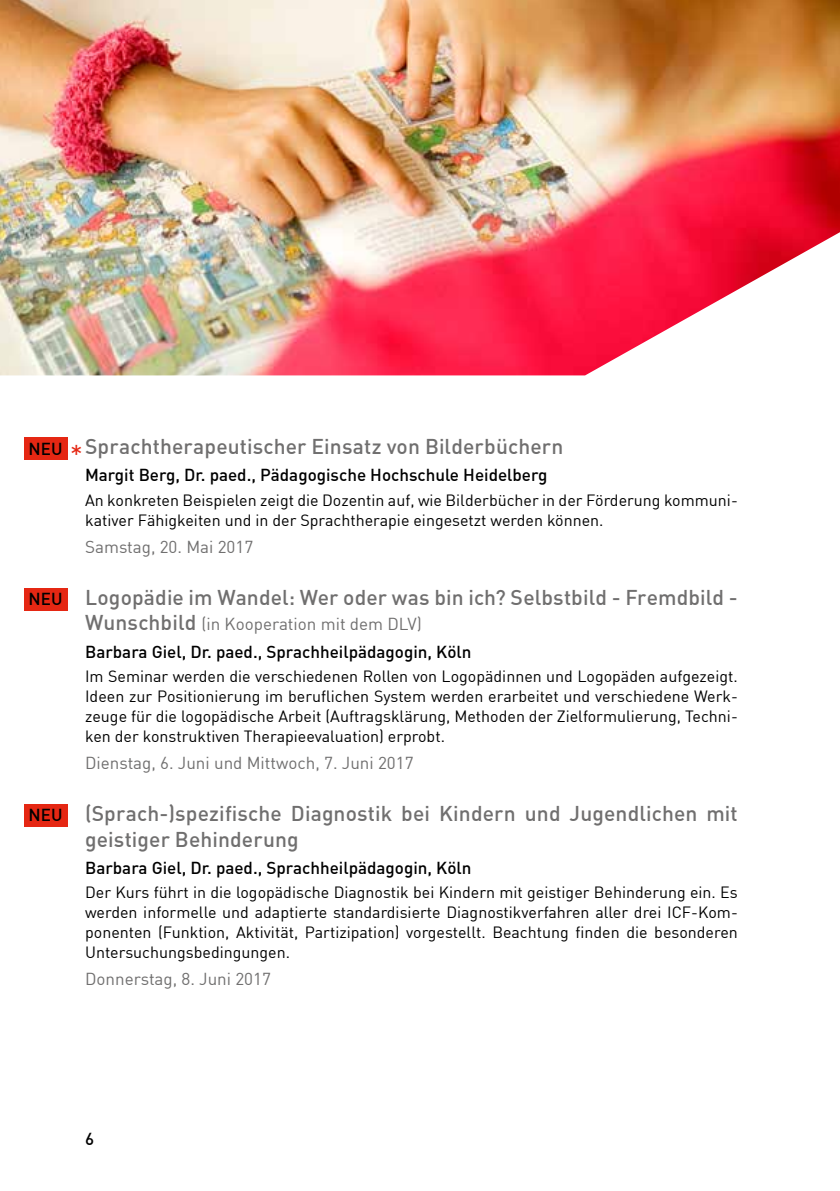
<style>
.page{position:relative;width:840px;height:1191px;background:#fff}
.page>*{position:absolute;margin:0;border:0;box-sizing:border-box;transform-origin:0 0}
.t1{font:28px "DIN";color:#e52713}
.t2{font:500 21px/25.2px "DIN";letter-spacing:.005em;color:#706f6f}
.t3{font:500 17px/27.2px "DIN";color:#000}
.t4{font:17px "DIN";color:#706f6f}
.t5{font:16px/20px "DIN";color:#000;text-align:justify}
.s1{font-size:21px;color:#706f6f}
.s2{font-weight:400;color:#706f6f}
</style>
<div class="page">
<img style="left:0;top:0;width:839px;height:375px">
<div style="left:24px;top:588px;width:44px;height:22px;background:#e52713"></div>
<div style="left:24px;top:437px;width:44px;height:22px;background:#e52713"></div>
<div style="left:24px;top:804px;width:44px;height:22px;background:#e52713"></div>
<p class="t3" style="left:29px;top:434px;width:35px">NEU</p>
<p class="t3" style="left:29px;top:585px;width:35px">NEU</p>
<p class="t3" style="left:29px;top:801px;width:35px">NEU</p>
<h2 class="t2" style="left:85px;top:433px;width:479px">Sprachtherapeutischer Einsatz von Bilderbüchern</h2>
<p class="t3" style="left:85px;top:461px;width:463px">Margit Berg, Dr. paed., Pädagogische Hochschule Heidelberg</p>
<p class="t5" style="left:85px;top:489px;width:653px">An konkreten Beispielen zeigt die Dozentin auf, wie Bilderbücher in der Förderung kommuni&shy;kativer Fähigkeiten und in der Sprachtherapie eingesetzt werden können.</p>
<p class="t4" style="left:85px;top:536px;width:169px">Samstag, 20. Mai 2017</p>
<h2 class="t2" style="left:85px;top:584px;width:653px">Logopädie im Wandel: Wer oder was bin ich? Selbstbild - Fremdbild -</h2>
<p class="t3" style="left:85px;top:610px;width:388px"><span class="s1">Wunschbild</span> <span class="s2">(in Kooperation mit dem DLV)<br></span>Barbara Giel, Dr. paed., Sprachheilpädagogin, Köln</p>
<p class="t5" style="left:85px;top:666px;width:653px">Im Seminar werden die verschiedenen Rollen von Logopädinnen und Logopäden aufgezeigt.<br>Ideen zur Positionierung im beruflichen System werden erarbeitet und verschiedene Werk&shy;zeuge für die logopädische Arbeit (Auftragsklärung, Methoden der Zielformulierung, Techni&shy;ken der konstruktiven Therapieevaluation) erprobt.</p>
<p class="t4" style="left:85px;top:752px;width:330px">Dienstag, 6. Juni und Mittwoch, 7. Juni 2017</p>
<h2 class="t2" style="left:85px;top:800px;width:653px">(Sprach-)spezifische Diagnostik bei Kindern und Jugendlichen mit geistiger Behinderung</h2>
<p class="t3" style="left:85px;top:853px;width:388px">Barbara Giel, Dr. paed., Sprachheilpädagogin, Köln</p>
<p class="t5" style="left:85px;top:882px;width:653px">Der Kurs führt in die logopädische Diagnostik bei Kindern mit geistiger Behinderung ein. Es werden informelle und adaptierte standardisierte Diagnostikverfahren aller drei ICF-Kom&shy;ponenten (Funktion, Aktivität, Partizipation) vorgestellt. Beachtung finden die besonderen Untersuchungsbedingungen.</p>
<p class="t4" style="left:85px;top:968px;width:187px">Donnerstag, 8. Juni 2017</p>
<h1 class="t1" style="left:70px;top:437px;width:15px">*</h1>
<p class="t3" style="left:85px;top:1124px;width:11px">6</p>
</div>
